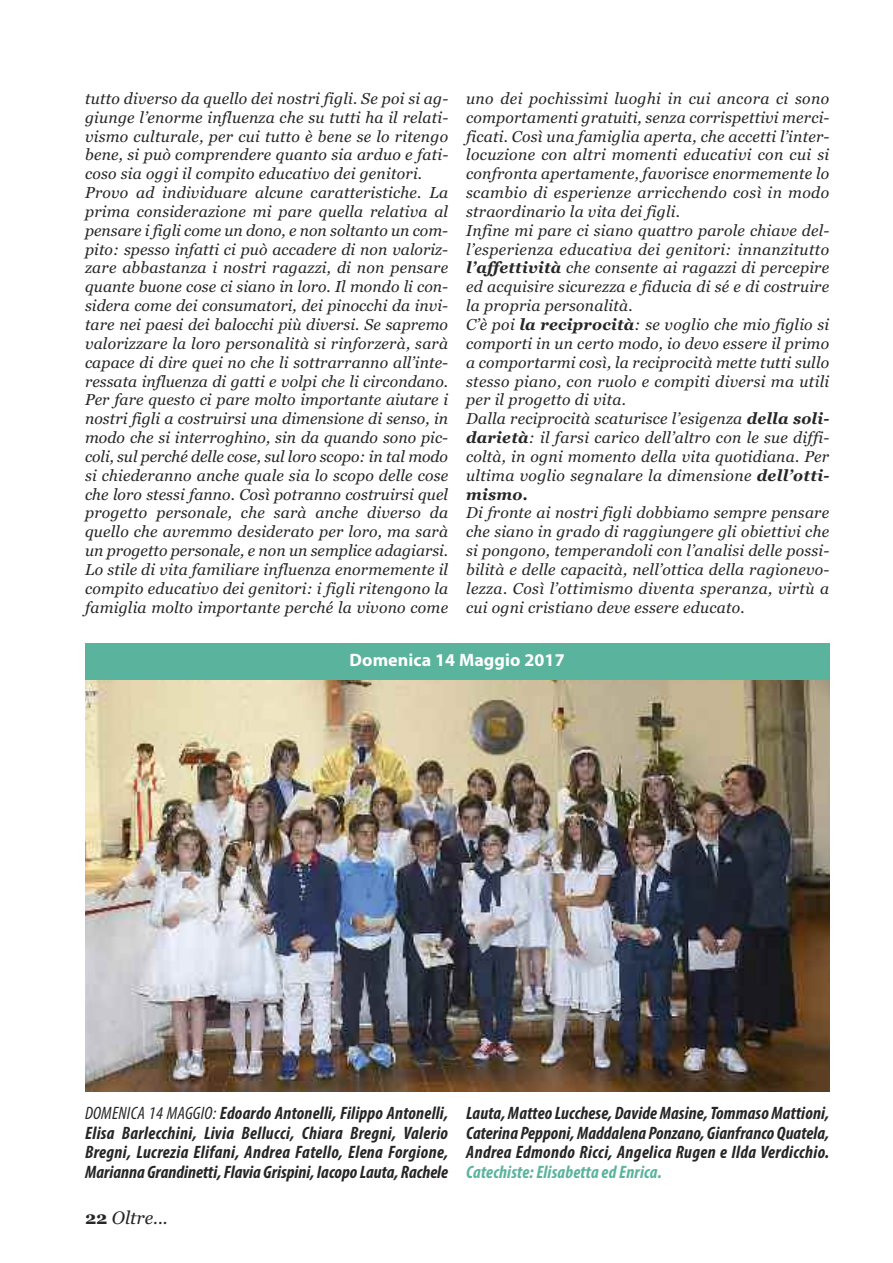
<style>
.page{position:relative;width:893px;height:1263px;background:#fff}
.page>*{position:absolute;margin:0;border:0;box-sizing:border-box;transform-origin:0 0}
.t1{font:italic 700 condensed 18px/19.5px "Myriad Pro";color:#272526;text-align:justify}
.t2{font:italic 700 condensed 18px "Myriad Pro";letter-spacing:.01em;color:#5ab39c}
.t3{font:700 18px "Myriad Pro";letter-spacing:.005em;color:#fff}
.t4{font:italic 18px "Georgia";color:#272526}
.t5{font:italic 15.75px/18.9px "Georgia";letter-spacing:.015em;color:#272526}
.s1{font-weight:700}
.s2{font-weight:400}
.s3{font-weight:700;font-style:normal}
</style>
<div class="page">
<div style="left:85px;top:644px;width:744px;height:36px;background:#5ab39c"></div>
<img style="left:85px;top:680px;width:744px;height:412px">
<p class="t5" style="left:85px;top:89px;width:365px">tutto diverso da quello dei nostri figli. Se poi si ag&shy;giunge l’enorme influenza che su tutti ha il relati&shy;vismo culturale, per cui tutto è bene se lo ritengo bene, si può comprendere quanto sia arduo e fati&shy;coso sia oggi il compito educativo dei genitori.<br>Provo ad individuare alcune caratteristiche. La prima considerazione mi pare quella relativa al pensare i figli come un dono, e non soltanto un com&shy;pito: spesso infatti ci può accadere di non valoriz&shy;zare abbastanza i nostri ragazzi, di non pensare quante buone cose ci siano in loro. Il mondo li con&shy;sidera come dei consumatori, dei pinocchi da invi&shy;tare nei paesi dei balocchi più diversi. Se sapremo valorizzare la loro personalità si rinforzerà, sarà capace di dire quei no che li sottrarranno all’inte&shy;ressata influenza di gatti e volpi che li circondano.<br>Per fare questo ci pare molto importante aiutare i nostri figli a costruirsi una dimensione di senso, in modo che si interroghino, sin da quando sono pic&shy;coli, sul perché delle cose, sul loro scopo: in tal modo si chiederanno anche quale sia lo scopo delle cose che loro stessi fanno. Così potranno costruirsi quel progetto personale, che sarà anche diverso da quello che avremmo desiderato per loro, ma sarà un progetto personale, e non un semplice adagiarsi.<br>Lo stile di vita familiare influenza enormemente il compito educativo dei genitori: i figli ritengono la famiglia molto importante perché la vivono come</p>
<p class="t5" style="left:466px;top:89px;width:365px">uno dei pochissimi luoghi in cui ancora ci sono comportamenti gratuiti, senza corrispettivi merci&shy;ficati. Così una famiglia aperta, che accetti l’inter&shy;locuzione con altri momenti educativi con cui si confronta apertamente, favorisce enormemente lo scambio di esperienze arricchendo così in modo straordinario la vita dei figli.<br>Infine mi pare ci siano quattro parole chiave del&shy;l’esperienza educativa dei genitori: innanzitutto <span class="s1">l’affettività</span> che consente ai ragazzi di percepire ed acquisire sicurezza e fiducia di sé e di costruire la propria personalità.<br>C’è poi <span class="s1">la reciprocità</span>: se voglio che mio figlio si comporti in un certo modo, io devo essere il primo a comportarmi così, la reciprocità mette tutti sullo stesso piano, con ruolo e compiti diversi ma utili per il progetto di vita.<br>Dalla reciprocità scaturisce l’esigenza <span class="s1">della soli&shy;darietà</span>: il farsi carico dell’altro con le sue diffi&shy;coltà, in ogni momento della vita quotidiana. Per ultima voglio segnalare la dimensione <span class="s1">dell’otti&shy;mismo.</span></p>
<p class="t5" style="left:466px;top:503px;width:365px;text-align:justify">Di fronte ai nostri figli dobbiamo sempre pensare che siano in grado di raggiungere gli obiettivi che si pongono, temperandoli con l’analisi delle possi&shy;bilità e delle capacità, nell’ottica della ragionevo&shy;lezza. Così l’ottimismo diventa speranza, virtù a cui ogni cristiano deve essere educato.</p>
<p class="t3" style="left:350px;top:653px;width:217px">Domenica 14 Maggio 2017</p>
<p class="t1" style="left:85px;top:1105px;width:365px"><span class="s2">DOMENICA 14 MAGGIO:</span> Edoardo Antonelli, Filippo Antonelli, Elisa Barlecchini, Livia Bellucci, Chiara Bregni, Valerio Bregni, Lucrezia Elifani, Andrea Fatello, Elena Forgione, Marianna Grandinetti,Flavia Grispini, Iacopo Lauta, Rachele</p>
<p class="t1" style="left:466px;top:1105px;width:365px">Lauta,Matteo Lucchese, DavideMasine,TommasoMattioni, Caterina Pepponi,Maddalena Ponzano, Gianfranco Quatela, Andrea Edmondo Ricci, Angelica Rugen e Ilda Verdicchio.</p>
<p class="t2" style="left:466px;top:1165px;width:197px">Catechiste:Elisabetta ed Enrica.</p>
<p class="t4" style="left:85px;top:1207px;width:84px"><span class="s3">22</span> Oltre...</p>
</div>
